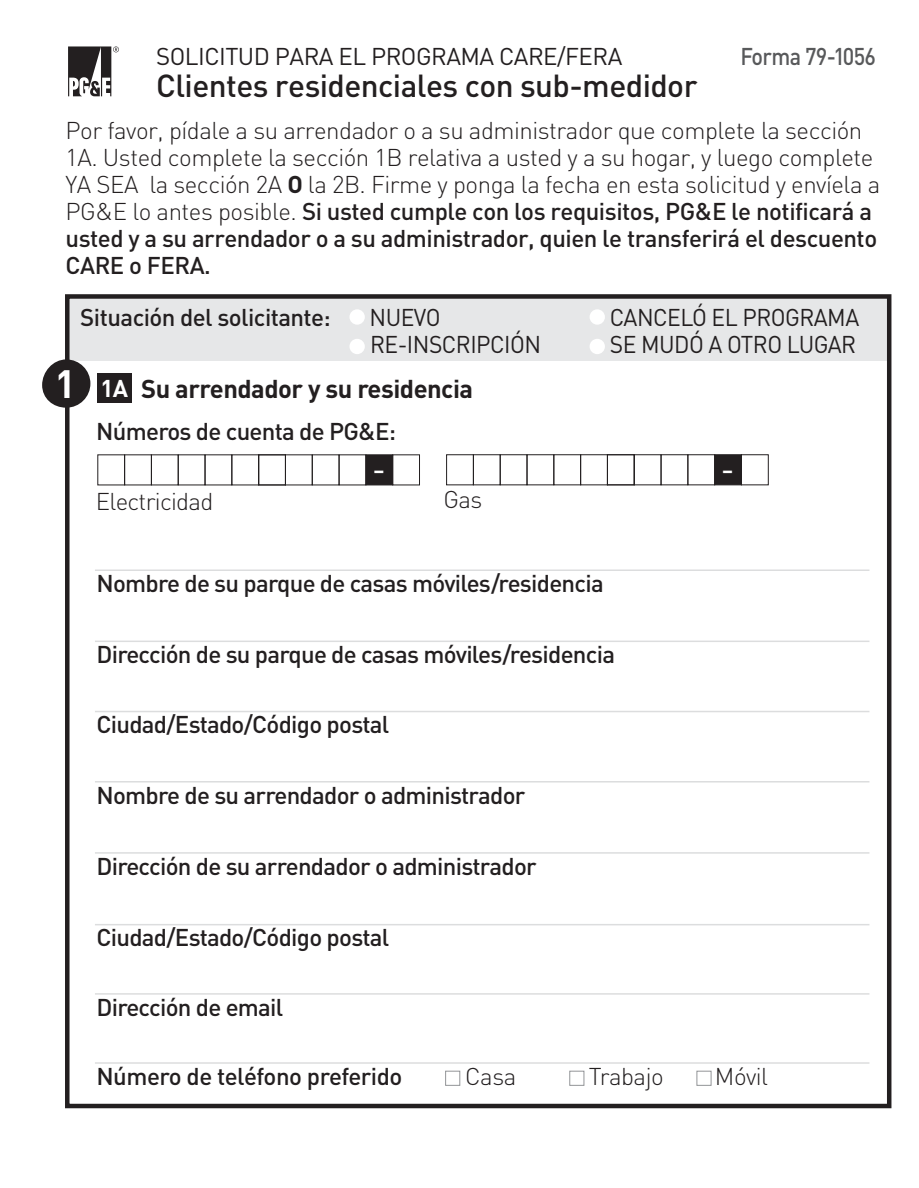
<style>
.page{position:relative;width:919px;height:1188px;background:#fff}
.page>*{position:absolute;margin:0;border:0;box-sizing:border-box;transform-origin:0 0}
.t1{font:700 39px "DIN";color:#fff}
.t2{font:500 31.5px "DIN";letter-spacing:-.02em;color:#231f20}
.t3{font:500 25.65px "DIN";color:#fff;scale:.8 1}
.t4{font:700 25.5px "DIN";letter-spacing:-.02em;color:#231f20}
.t5{font:300 24px/27px "DIN";letter-spacing:-.02em;color:#231f20}
.t6{font:500 24px "DIN";letter-spacing:-.03em;color:#231f20}
.t7{font:24px "DIN";letter-spacing:-.025em;color:#231f20;scale:.95 1}
.t8{font:24px "DIN";letter-spacing:-.025em;color:#231f20}
.t9{font:500 24px "DIN";letter-spacing:-.03em;color:#58595b;scale:.9 1}
.t10{font:700 24px "DIN";color:#fff}
.s1{font-weight:700}
.s2{font-weight:500}
</style>
<div class="page">
<div style="left:69px;top:298px;width:819px;height:62px;background:#e6e7e8"></div>
<div style="left:349px;top:309px;width:16px;height:16px;background:#fff;border-radius:50%"></div>
<div style="left:349px;top:339px;width:16px;height:15px;background:#fff;border-radius:50%"></div>
<div style="left:589px;top:309px;width:15px;height:16px;background:#fff;border-radius:50%"></div>
<div style="left:589px;top:339px;width:15px;height:15px;background:#fff;border-radius:50%"></div>
<svg style="left:68px;top:46px;width:51px;height:50px"></svg>
<div style="left:98px;top:373px;width:34px;height:30px;background:#231f20"></div>
<hr style="left:95px;top:570px;width:774px;height:1px;background:#dcddde">
<hr style="left:95px;top:641px;width:774px;height:1px;background:#dcddde">
<hr style="left:95px;top:711px;width:774px;height:1px;background:#dcddde">
<hr style="left:95px;top:781px;width:774px;height:2px;background:#dcddde">
<div style="left:65px;top:294px;width:826px;height:814px;border:4px solid #231f20"></div>
<div style="left:124px;top:454px;width:28px;height:31px;border:1px solid #231f20"></div>
<div style="left:151px;top:454px;width:28px;height:31px;border:1px solid #231f20"></div>
<div style="left:178px;top:454px;width:27px;height:31px;border:1px solid #231f20"></div>
<div style="left:204px;top:454px;width:28px;height:31px;border:1px solid #231f20"></div>
<div style="left:231px;top:454px;width:28px;height:31px;border:1px solid #231f20"></div>
<div style="left:258px;top:454px;width:28px;height:31px;border:1px solid #231f20"></div>
<div style="left:312px;top:454px;width:27px;height:31px;border:1px solid #231f20"></div>
<div style="left:338px;top:454px;width:28px;height:31px;border:1px solid #231f20"></div>
<div style="left:365px;top:454px;width:28px;height:31px;background:#231f20;border:1px solid #231f20"></div>
<div style="left:392px;top:454px;width:28px;height:31px;border:1px solid #231f20"></div>
<div style="left:446px;top:454px;width:27px;height:31px;border:1px solid #231f20"></div>
<div style="left:473px;top:454px;width:27px;height:31px;border:1px solid #231f20"></div>
<div style="left:499px;top:454px;width:28px;height:31px;border:1px solid #231f20"></div>
<div style="left:526px;top:454px;width:28px;height:31px;border:1px solid #231f20"></div>
<div style="left:553px;top:454px;width:28px;height:31px;border:1px solid #231f20"></div>
<div style="left:580px;top:454px;width:27px;height:31px;border:1px solid #231f20"></div>
<div style="left:606px;top:454px;width:28px;height:31px;border:1px solid #231f20"></div>
<div style="left:633px;top:454px;width:28px;height:31px;border:1px solid #231f20"></div>
<div style="left:660px;top:454px;width:28px;height:31px;border:1px solid #231f20"></div>
<div style="left:687px;top:454px;width:28px;height:31px;border:1px solid #231f20"></div>
<div style="left:714px;top:454px;width:27px;height:31px;background:#231f20;border:1px solid #231f20"></div>
<div style="left:740px;top:454px;width:28px;height:31px;border:1px solid #231f20"></div>
<hr style="left:95px;top:852px;width:774px;height:2px;background:#dcddde">
<hr style="left:95px;top:924px;width:774px;height:1px;background:#dcddde">
<div style="left:445px;top:1071px;width:15px;height:15px;border:1px solid #939598"></div>
<div style="left:569px;top:1071px;width:15px;height:15px;border:1px solid #939598"></div>
<div style="left:696px;top:1071px;width:15px;height:15px;border:1px solid #939598"></div>
<hr style="left:95px;top:993px;width:774px;height:2px;background:#dcddde">
<hr style="left:95px;top:1062px;width:774px;height:2px;background:#dcddde">
<div style="left:42px;top:359px;width:48px;height:49px;background:#231f20;border-radius:24px"></div>
<p class="t8" style="left:156px;top:42px;width:467px">SOLICITUD PARA EL PROGRAMA CARE/FERA</p>
<p class="t9" style="left:740px;top:41px;width:152px">Forma 79-1056</p>
<h2 class="t2" style="left:156px;top:65px;width:542px">Clientes residenciales con sub-medidor</h2>
<p class="t5" style="left:66px;top:117px;width:816px">Por favor, pídale a su arrendador o a su administrador que complete la sección 1A. Usted complete la sección 1B relativa a usted y a su hogar, y luego complete YA SEA la sección 2A <span class="s1">O</span> la 2B. Firme y ponga la fecha en esta solicitud y envíela a PG&amp;E lo antes posible. <span class="s2">Si usted cumple con los requisitos, PG&amp;E le notificará a usted y a su arrendador o a su administrador, quien le transferirá el descuento CARE o FERA.</span></p>
<h1 class="t1" style="left:55px;top:358px;width:23px">1</h1>
<p class="t6" style="left:80px;top:302px;width:252px">Situación del solicitante:</p>
<p class="t7" style="left:369px;top:302px;width:76px">NUEVO</p>
<p class="t7" style="left:609px;top:302px;width:264px">CANCELÓ EL PROGRAMA</p>
<p class="t7" style="left:370px;top:329px;width:181px">RE-INSCRIPCIÓN</p>
<p class="t7" style="left:609px;top:329px;width:261px">SE MUDÓ A OTRO LUGAR</p>
<p class="t10" style="left:100px;top:373px;width:29px">1A</p>
<p class="t4" style="left:141px;top:372px;width:333px">Su arrendador y su residencia</p>
<p class="t6" style="left:96px;top:416px;width:301px">Números de cuenta de PG&amp;E:</p>
<p class="t5" style="left:96px;top:488px;width:119px">Electricidad</p>
<p class="t3" style="left:373px;top:453px;width:15px">–</p>
<p class="t3" style="left:722px;top:453px;width:15px">–</p>
<p class="t5" style="left:443px;top:485px;width:40px">Gas</p>
<p class="t6" style="left:96px;top:568px;width:508px">Nombre de su parque de casas móviles/residencia</p>
<p class="t6" style="left:96px;top:639px;width:520px">Dirección de su parque de casas móviles/residencia</p>
<p class="t6" style="left:96px;top:709px;width:294px">Ciudad/Estado/Código postal</p>
<p class="t6" style="left:96px;top:780px;width:430px">Nombre de su arrendador o administrador</p>
<p class="t6" style="left:96px;top:851px;width:442px">Dirección de su arrendador o administrador</p>
<p class="t6" style="left:96px;top:922px;width:294px">Ciudad/Estado/Código postal</p>
<p class="t6" style="left:96px;top:992px;width:188px">Dirección de email</p>
<p class="t6" style="left:96px;top:1061px;width:307px">Número de teléfono preferido</p>
<p class="t5" style="left:465px;top:1063px;width:53px">Casa</p>
<p class="t5" style="left:588px;top:1063px;width:76px">Trabajo</p>
<p class="t5" style="left:714px;top:1063px;width:55px">Móvil</p>
</div>
